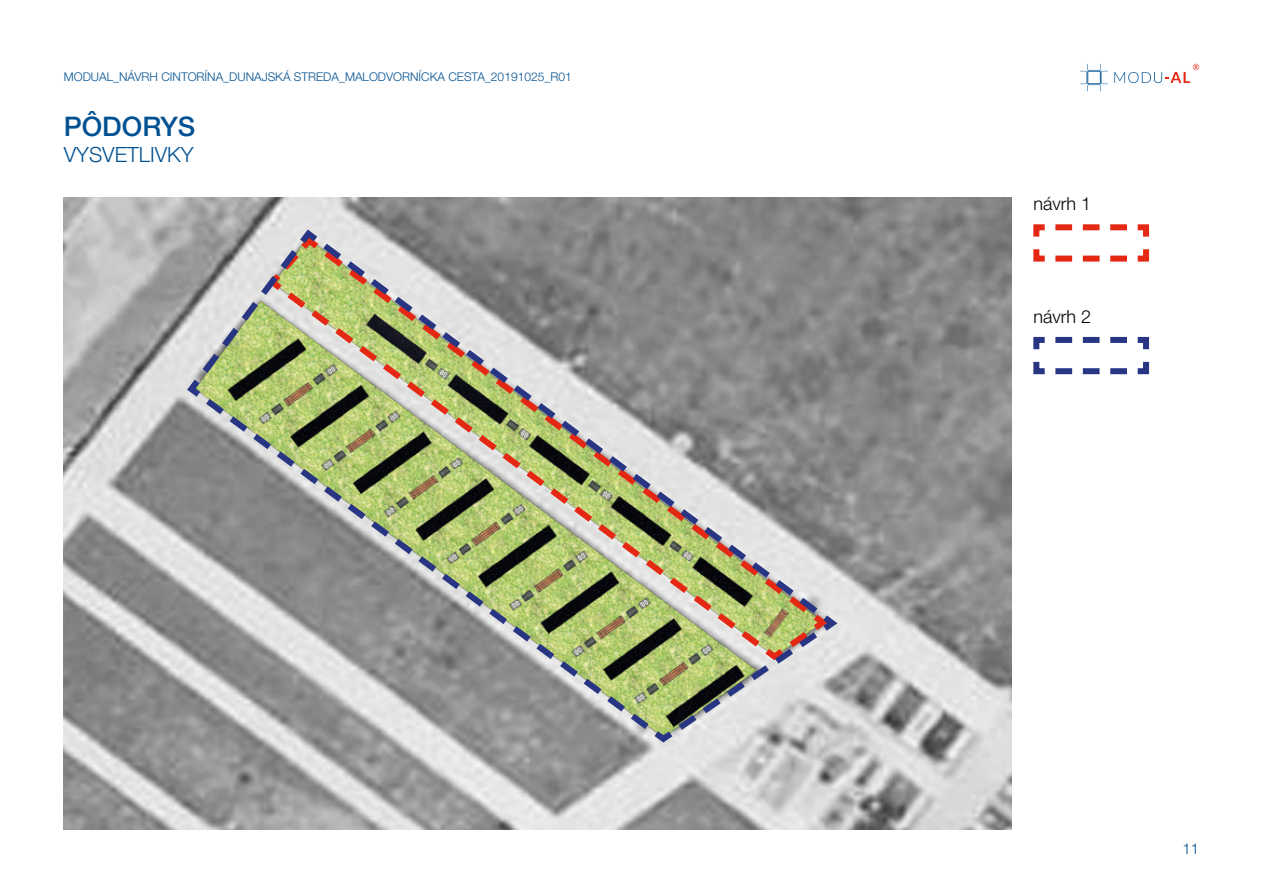
<style>
.page{position:relative;width:1263px;height:893px;background:#fff}
.page>*{position:absolute;margin:0;border:0;box-sizing:border-box;transform-origin:0 0}
.t1{font:500 27px "Helvetica Neue LT Pro";color:#005192}
.t2{font:300 21px "Helvetica Neue LT Pro";color:#005192}
.t3{font:300 18px "Helvetica Neue LT Pro";color:#000}
.t4{font:300 15px "Helvetica Neue LT Com";color:#005192}
.t5{font:300 12px "Helvetica Neue LT Pro";color:#005192}
</style>
<div class="page">
<svg style="left:1114px;top:64px;width:85px;height:19px"></svg>
<svg style="left:1080px;top:64px;width:28px;height:27px"></svg>
<img style="left:64px;top:198px;width:947px;height:631px">
<svg style="left:1033px;top:224px;width:117px;height:38px"></svg>
<svg style="left:1033px;top:336px;width:117px;height:39px"></svg>
<svg style="left:183px;top:225px;width:660px;height:521px"></svg>
<p class="t5" style="left:64px;top:69px;width:509px">MODUAL_NÁVRH CINTORÍNA_DUNAJSKÁ STREDA_MALODVORNÍCKA CESTA_20191025_R01</p>
<p class="t1" style="left:64px;top:110px;width:133px">PÔDORYS</p>
<p class="t2" style="left:64px;top:142px;width:131px">VYSVETLIVKY</p>
<p class="t3" style="left:1033px;top:193px;width:59px">návrh 1</p>
<p class="t3" style="left:1033px;top:306px;width:59px">návrh 2</p>
<p class="t4" style="left:1182px;top:839px;width:18px">11</p>
</div>
